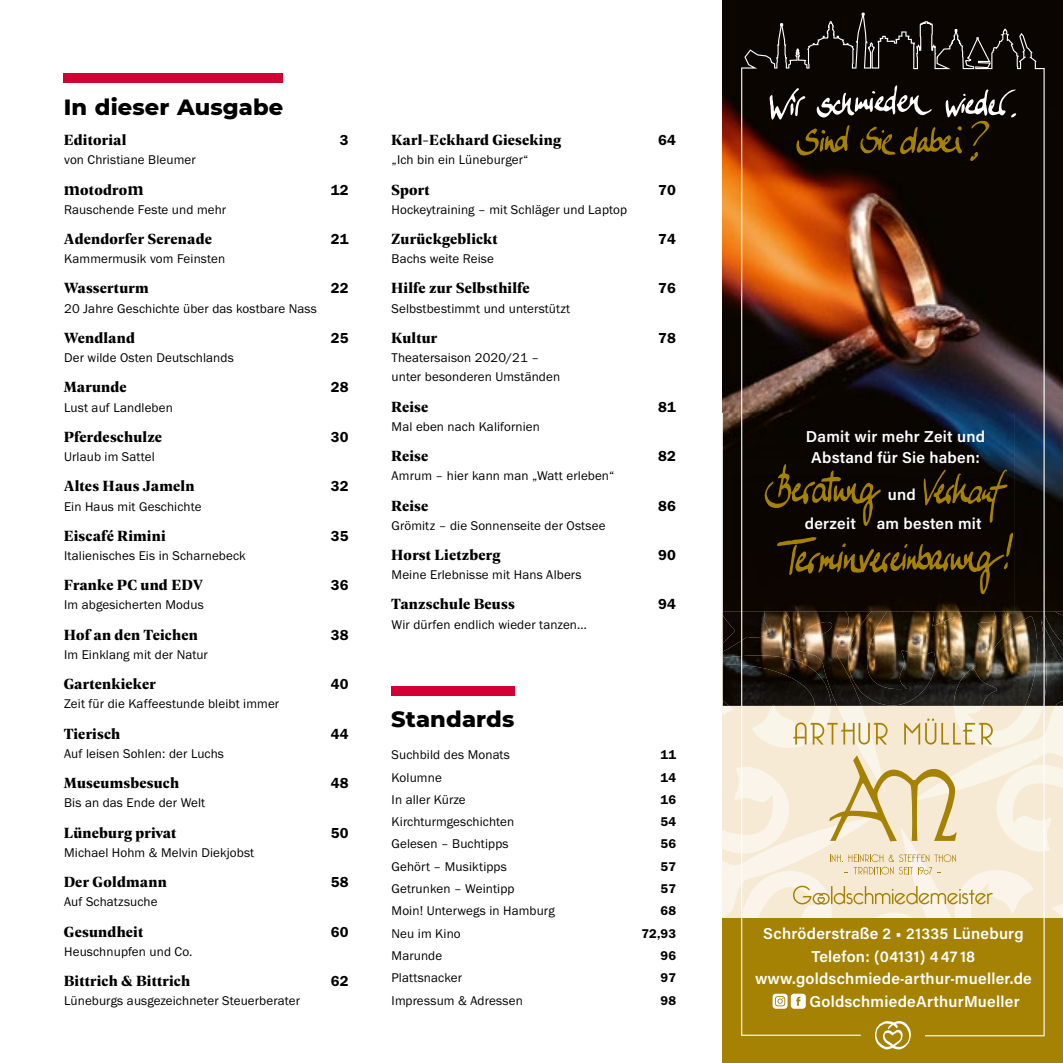
<style>
.page{position:relative;width:1063px;height:1063px;background:#fff}
.page>*{position:absolute;margin:0;border:0;box-sizing:border-box;transform-origin:0 0}
.t1{font:800 22.5px "Montserrat";letter-spacing:.005em;color:#000}
.t2{font:700 15.75px "Geller Headline";letter-spacing:.015em;color:#000}
.t3{font:600 15.75px/21px "Acumin Pro";letter-spacing:.015em;color:#fff;text-align:center}
.t4{font:15px "Franklin Gothic URW Dem";letter-spacing:.015em;color:#000}
.t5{font:13.2px/19.2px "Franklin Gothic URW Boo";letter-spacing:.01em;color:#000}
.t6{font:13.2px "Franklin Gothic URW Dem";letter-spacing:.01em;color:#000}
.s1{font-weight:600;font-size:19.5px}
</style>
<div class="page">
<div style="left:391px;top:686px;width:123px;height:9px;background:#d40033"></div>
<div style="left:64px;top:74px;width:219px;height:9px;background:#d40033"></div>
<img style="left:723px;top:0;width:340px;height:611px">
<svg style="left:1045px;top:706px;width:18px;height:120px;background:#f8efdf"></svg>
<svg style="left:723px;top:792px;width:18px;height:126px;background:#f7eedf"></svg>
<svg style="left:1045px;top:826px;width:18px;height:92px;background:#f6ead6"></svg>
<svg style="left:723px;top:706px;width:18px;height:86px;background:#f6ead6"></svg>
<img style="left:1045px;top:611px;width:18px;height:95px">
<img style="left:723px;top:611px;width:18px;height:95px">
<div style="left:723px;top:918px;width:340px;height:145px;background:#a58204"></div>
<svg style="left:875px;top:1036px;width:36px;height:14px"></svg>
<img style="left:741px;top:13px;width:152px;height:1023px">
<img style="left:891px;top:21px;width:154px;height:1015px">
<svg style="left:769px;top:85px;width:247px;height:76px;background:#2c2517"></svg>
<svg style="left:764px;top:464px;width:117px;height:62px;background:#251b01"></svg>
<svg style="left:924px;top:469px;width:84px;height:54px;background:#251b01"></svg>
<svg style="left:777px;top:533px;width:236px;height:61px;background:#241801"></svg>
<h1 class="t1" style="left:64px;top:91px;width:221px">In dieser Ausgabe</h1>
<p class="t2" style="left:64px;top:129px;width:64px">Editorial</p>
<p class="t4" style="left:340px;top:131px;width:10px">3</p>
<p class="t5" style="left:64px;top:150px;width:133px">von Christiane Bleumer</p>
<p class="t2" style="left:64px;top:178px;width:81px"><span class="s1">m</span>otodro<span class="s1">m</span></p>
<p class="t4" style="left:331px;top:180px;width:19px">12</p>
<p class="t5" style="left:64px;top:199px;width:164px">Rauschende Feste und mehr</p>
<p class="t2" style="left:64px;top:228px;width:150px">Adendorfer Serenade</p>
<p class="t4" style="left:331px;top:230px;width:19px">21</p>
<p class="t5" style="left:64px;top:249px;width:162px">Kammermusik vom Feinsten</p>
<p class="t2" style="left:64px;top:277px;width:86px">Wasserturm</p>
<p class="t4" style="left:331px;top:279px;width:19px">22</p>
<p class="t5" style="left:64px;top:298px;width:254px">20 Jahre Geschichte über das kostbare Nass</p>
<p class="t2" style="left:64px;top:327px;width:73px">Wendland</p>
<p class="t4" style="left:331px;top:329px;width:19px">25</p>
<p class="t5" style="left:64px;top:348px;width:171px">Der wilde Osten Deutschlands</p>
<p class="t2" style="left:64px;top:376px;width:65px">Marunde</p>
<p class="t4" style="left:331px;top:378px;width:19px">28</p>
<p class="t5" style="left:64px;top:397px;width:110px">Lust auf Landleben</p>
<p class="t2" style="left:64px;top:426px;width:100px">Pferdeschulze</p>
<p class="t4" style="left:331px;top:428px;width:19px">30</p>
<p class="t5" style="left:64px;top:447px;width:92px">Urlaub im Sattel</p>
<p class="t2" style="left:64px;top:475px;width:132px">Altes Haus Jameln</p>
<p class="t4" style="left:331px;top:477px;width:19px">32</p>
<p class="t5" style="left:64px;top:496px;width:139px">Ein Haus mit Geschichte</p>
<p class="t2" style="left:64px;top:524px;width:103px">Eiscafé Rimini</p>
<p class="t4" style="left:331px;top:527px;width:19px">35</p>
<p class="t5" style="left:64px;top:546px;width:183px">Italienisches Eis in Scharnebeck</p>
<p class="t2" style="left:64px;top:574px;width:141px">Franke PC und EDV</p>
<p class="t4" style="left:331px;top:576px;width:19px">36</p>
<p class="t5" style="left:64px;top:595px;width:141px">Im abgesicherten Modus</p>
<p class="t2" style="left:64px;top:623px;width:136px">Hof an den Teichen</p>
<p class="t4" style="left:331px;top:626px;width:19px">38</p>
<p class="t5" style="left:64px;top:645px;width:145px">Im Einklang mit der Natur</p>
<p class="t2" style="left:64px;top:673px;width:94px">Gartenkieker</p>
<p class="t4" style="left:331px;top:675px;width:19px">40</p>
<p class="t5" style="left:64px;top:694px;width:217px">Zeit für die Kaffeestunde bleibt immer</p>
<p class="t2" style="left:64px;top:722px;width:58px">Tierisch</p>
<p class="t4" style="left:331px;top:724px;width:19px">44</p>
<p class="t5" style="left:64px;top:744px;width:161px">Auf leisen Sohlen: der Luchs</p>
<p class="t2" style="left:64px;top:772px;width:117px">Museumsbesuch</p>
<p class="t4" style="left:331px;top:774px;width:19px">48</p>
<p class="t5" style="left:64px;top:793px;width:143px">Bis an das Ende der Welt</p>
<p class="t2" style="left:64px;top:821px;width:114px">Lüneburg privat</p>
<p class="t4" style="left:331px;top:823px;width:19px">50</p>
<p class="t5" style="left:64px;top:843px;width:192px">Michael Hohm &amp; Melvin Diekjobst</p>
<p class="t2" style="left:64px;top:871px;width:104px">Der Goldmann</p>
<p class="t4" style="left:331px;top:873px;width:19px">58</p>
<p class="t5" style="left:64px;top:892px;width:95px">Auf Schatzsuche</p>
<p class="t2" style="left:64px;top:920px;width:81px">Gesundheit</p>
<p class="t4" style="left:331px;top:922px;width:19px">60</p>
<p class="t5" style="left:64px;top:942px;width:130px">Heuschnupfen und Co.</p>
<p class="t2" style="left:64px;top:970px;width:128px">Bittrich &amp; Bittrich</p>
<p class="t4" style="left:331px;top:972px;width:19px">62</p>
<p class="t5" style="left:64px;top:991px;width:237px">Lüneburgs ausgezeichneter Steuerberater</p>
<p class="t2" style="left:391px;top:129px;width:171px">Karl-Eckhard Gieseking</p>
<p class="t4" style="left:658px;top:131px;width:19px">64</p>
<p class="t5" style="left:392px;top:150px;width:138px">„Ich bin ein Lüneburger“</p>
<p class="t2" style="left:391px;top:178px;width:40px">Sport</p>
<p class="t4" style="left:658px;top:180px;width:19px">70</p>
<p class="t5" style="left:392px;top:199px;width:237px">Hockeytraining – mit Schläger und Laptop</p>
<p class="t2" style="left:391px;top:228px;width:108px">Zurückgeblickt</p>
<p class="t4" style="left:658px;top:230px;width:19px">74</p>
<p class="t5" style="left:392px;top:249px;width:104px">Bachs weite Reise</p>
<p class="t2" style="left:391px;top:277px;width:140px">Hilfe zur Selbsthilfe</p>
<p class="t4" style="left:658px;top:279px;width:19px">76</p>
<p class="t5" style="left:392px;top:298px;width:180px">Selbstbestimmt und unterstützt</p>
<p class="t2" style="left:391px;top:327px;width:48px">Kultur</p>
<p class="t4" style="left:658px;top:329px;width:19px">78</p>
<p class="t5" style="left:392px;top:348px;width:170px">Theatersaison 2020/21 – unter besonderen Umständen</p>
<p class="t2" style="left:391px;top:395px;width:39px">Reise</p>
<p class="t4" style="left:658px;top:397px;width:19px">81</p>
<p class="t5" style="left:392px;top:416px;width:150px">Mal eben nach Kalifornien</p>
<p class="t2" style="left:391px;top:445px;width:39px">Reise</p>
<p class="t4" style="left:658px;top:447px;width:19px">82</p>
<p class="t5" style="left:392px;top:466px;width:224px">Amrum – hier kann man „Watt erleben“</p>
<p class="t2" style="left:391px;top:494px;width:39px">Reise</p>
<p class="t4" style="left:658px;top:496px;width:19px">86</p>
<p class="t5" style="left:392px;top:515px;width:215px">Grömitz – die Sonnenseite der Ostsee</p>
<p class="t2" style="left:391px;top:544px;width:111px">Horst Lietzberg</p>
<p class="t4" style="left:658px;top:546px;width:19px">90</p>
<p class="t5" style="left:392px;top:565px;width:191px">Meine Erlebnisse mit Hans Albers</p>
<p class="t2" style="left:391px;top:593px;width:125px">Tanzschule Beuss</p>
<p class="t4" style="left:658px;top:595px;width:19px">94</p>
<p class="t5" style="left:392px;top:614px;width:197px">Wir dürfen endlich wieder tanzen…</p>
<h1 class="t1" style="left:391px;top:703px;width:125px">Standards</h1>
<p class="t5" style="left:392px;top:745px;width:120px">Suchbild des Monats</p>
<p class="t6" style="left:661px;top:747px;width:17px">11</p>
<p class="t5" style="left:392px;top:767px;width:52px">Kolumne</p>
<p class="t6" style="left:661px;top:769px;width:17px">14</p>
<p class="t5" style="left:392px;top:790px;width:76px">In aller Kürze</p>
<p class="t6" style="left:661px;top:791px;width:17px">16</p>
<p class="t5" style="left:392px;top:812px;width:124px">Kirchturmgeschichten</p>
<p class="t6" style="left:661px;top:814px;width:17px">54</p>
<p class="t5" style="left:392px;top:834px;width:118px">Gelesen – Buchtipps</p>
<p class="t6" style="left:661px;top:836px;width:17px">56</p>
<p class="t5" style="left:392px;top:857px;width:117px">Gehört – Musiktipps</p>
<p class="t6" style="left:661px;top:858px;width:17px">57</p>
<p class="t5" style="left:392px;top:879px;width:124px">Getrunken – Weintipp</p>
<p class="t6" style="left:661px;top:881px;width:17px">57</p>
<p class="t5" style="left:392px;top:901px;width:165px">Moin! Unterwegs in Hamburg</p>
<p class="t6" style="left:661px;top:903px;width:17px">68</p>
<p class="t5" style="left:392px;top:924px;width:71px">Neu im Kino</p>
<p class="t6" style="left:641px;top:925px;width:36px">72,93</p>
<p class="t5" style="left:392px;top:946px;width:52px">Marunde</p>
<p class="t6" style="left:661px;top:948px;width:17px">96</p>
<p class="t5" style="left:392px;top:968px;width:72px">Plattsnacker</p>
<p class="t6" style="left:661px;top:970px;width:17px">97</p>
<p class="t5" style="left:392px;top:991px;width:133px">Impressum &amp; Adressen</p>
<p class="t6" style="left:661px;top:992px;width:17px">98</p>
<p class="t3" style="left:806px;top:425px;width:181px">Damit wir mehr Zeit und<br>Abstand für Sie haben:</p>
<p class="t3" style="left:888px;top:483px;width:30px">und</p>
<p class="t3" style="left:805px;top:512px;width:53px">derzeit</p>
<p class="t3" style="left:877px;top:512px;width:107px">am besten mit</p>
<p class="t3" style="left:763px;top:923px;width:262px">Schröderstraße 2 • 21335 Lüneburg</p>
<p class="t3" style="left:812px;top:945px;width:165px">Telefon: (04131) 4 47 18</p>
<p class="t3" style="left:755px;top:968px;width:278px">www.goldschmiede-arthur-mueller.de</p>
<p class="t3" style="left:809px;top:990px;width:212px">GoldschmiedeArthurMueller</p>
</div>
